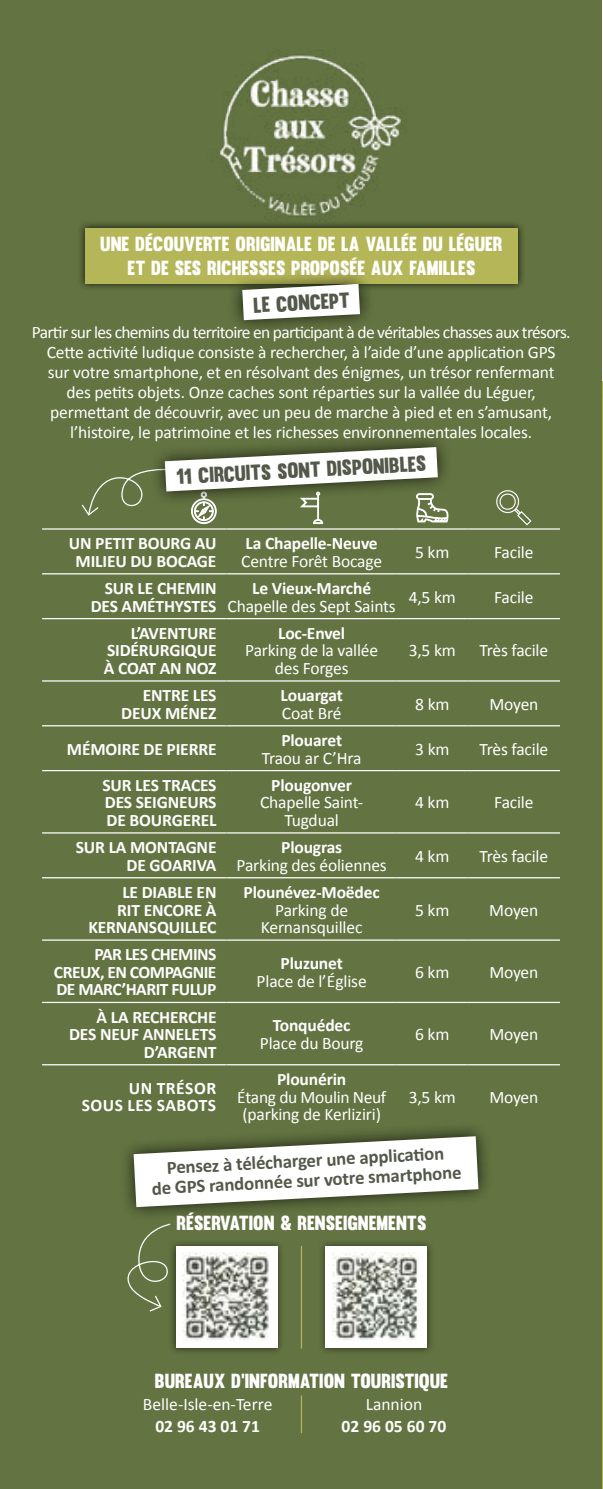
<style>
.page{position:relative;width:603px;height:1489px;background:#fff}
.page>*{position:absolute;margin:0;border:0;box-sizing:border-box;transform-origin:0 0}
.t1{font:21.25px "Muro";color:#53584a}
.t2{font:20px/24px "Muro";color:#fff;text-align:center}
.t3{font:700 18.75px/20px "Calibri";color:#53584a;text-align:center}
.t4{font:17.5px/20px "Calibri";letter-spacing:-.01em;color:#fff;text-align:center}
.t5{font:700 17.5px/17.5px "Calibri";letter-spacing:-.01em;color:#fff;text-align:right}
.t6{font:700 17.5px/17.5px "Calibri";letter-spacing:.03em;color:#fff;text-align:right}
</style>
<div class="page">
<div style="left:0;top:0;width:602px;height:1488px;background:#637341"></div>
<hr style="left:602px;top:0;width:1px;height:1488px;background:#b5b657">
<hr style="left:301px;top:1395px;width:1px;height:37px;background:#b5b657">
<hr style="left:42px;top:528px;width:184px;height:1px;background:#fff">
<hr style="left:226px;top:528px;width:170px;height:1px;background:#fff">
<hr style="left:396px;top:528px;width:71px;height:1px;background:#fff">
<hr style="left:467px;top:528px;width:92px;height:1px;background:#fff">
<hr style="left:42px;top:573px;width:184px;height:1px;background:#fff">
<hr style="left:226px;top:573px;width:170px;height:1px;background:#fff">
<hr style="left:396px;top:573px;width:71px;height:1px;background:#fff">
<hr style="left:467px;top:573px;width:92px;height:1px;background:#fff">
<hr style="left:42px;top:618px;width:184px;height:1px;background:#fff">
<hr style="left:226px;top:618px;width:170px;height:1px;background:#fff">
<hr style="left:396px;top:618px;width:71px;height:1px;background:#fff">
<hr style="left:467px;top:618px;width:92px;height:1px;background:#fff">
<hr style="left:42px;top:680px;width:184px;height:1px;background:#fff">
<hr style="left:226px;top:680px;width:170px;height:1px;background:#fff">
<hr style="left:396px;top:680px;width:71px;height:1px;background:#fff">
<hr style="left:467px;top:680px;width:92px;height:1px;background:#fff">
<hr style="left:42px;top:725px;width:184px;height:1px;background:#fff">
<hr style="left:226px;top:725px;width:170px;height:1px;background:#fff">
<hr style="left:396px;top:725px;width:71px;height:1px;background:#fff">
<hr style="left:467px;top:725px;width:92px;height:1px;background:#fff">
<hr style="left:42px;top:770px;width:184px;height:1px;background:#fff">
<hr style="left:226px;top:770px;width:170px;height:1px;background:#fff">
<hr style="left:396px;top:770px;width:71px;height:1px;background:#fff">
<hr style="left:467px;top:770px;width:92px;height:1px;background:#fff">
<hr style="left:42px;top:832px;width:184px;height:1px;background:#fff">
<hr style="left:226px;top:832px;width:170px;height:1px;background:#fff">
<hr style="left:396px;top:832px;width:71px;height:1px;background:#fff">
<hr style="left:467px;top:832px;width:92px;height:1px;background:#fff">
<hr style="left:42px;top:877px;width:184px;height:1px;background:#fff">
<hr style="left:226px;top:877px;width:170px;height:1px;background:#fff">
<hr style="left:396px;top:877px;width:71px;height:1px;background:#fff">
<hr style="left:467px;top:877px;width:92px;height:1px;background:#fff">
<hr style="left:42px;top:939px;width:184px;height:1px;background:#fff">
<hr style="left:226px;top:939px;width:170px;height:1px;background:#fff">
<hr style="left:396px;top:939px;width:71px;height:1px;background:#fff">
<hr style="left:467px;top:939px;width:92px;height:1px;background:#fff">
<hr style="left:42px;top:1001px;width:184px;height:2px;background:#fff">
<hr style="left:226px;top:1001px;width:170px;height:2px;background:#fff">
<hr style="left:396px;top:1001px;width:71px;height:2px;background:#fff">
<hr style="left:467px;top:1001px;width:92px;height:2px;background:#fff">
<hr style="left:42px;top:1064px;width:184px;height:1px;background:#fff">
<hr style="left:226px;top:1064px;width:170px;height:1px;background:#fff">
<hr style="left:396px;top:1064px;width:71px;height:1px;background:#fff">
<hr style="left:467px;top:1064px;width:92px;height:1px;background:#fff">
<svg style="left:496px;top:490px;width:35px;height:35px"></svg>
<div style="left:77px;top:220px;width:448px;height:71px;background:#000;opacity:.75"></div>
<div style="left:85px;top:228px;width:432px;height:55px;background:#b5b657"></div>
<div style="left:227px;top:269px;width:148px;height:65px;background:#000;opacity:.75"></div>
<svg style="left:242px;top:284px;width:118px;height:36px;background:#dddfda"></svg>
<div style="left:119px;top:1121px;width:374px;height:100px;background:#000;opacity:.75"></div>
<svg style="left:133px;top:1136px;width:345px;height:70px;background:#d3d6cc"></svg>
<div style="left:317px;top:1238px;width:117px;height:117px;background:#000;opacity:.6"></div>
<div style="left:325px;top:1246px;width:101px;height:101px;background:#fff"></div>
<img style="left:332px;top:1252px;width:86px;height:88px">
<div style="left:168px;top:1238px;width:117px;height:117px;background:#000;opacity:.6"></div>
<div style="left:176px;top:1246px;width:101px;height:101px;background:#fff"></div>
<img style="left:182px;top:1252px;width:87px;height:89px">
<hr style="left:301px;top:1245px;width:1px;height:103px;background:#b5b657">
<svg style="left:127px;top:1223px;width:45px;height:89px"></svg>
<div style="left:150px;top:432px;width:302px;height:74px;background:#000;opacity:.75"></div>
<svg style="left:81px;top:447px;width:368px;height:78px"></svg>
<svg style="left:602px;top:266px;width:1px;height:115px"></svg>
<img style="left:207px;top:55px;width:206px;height:173px">
<p class="t2" style="left:100px;top:232px;width:403px">UNE DÉCOUVERTE ORIGINALE DE LA VALLÉE DU LÉGUER<br>ET DE SES RICHESSES PROPOSÉE AUX FAMILLES</p>
<p class="t1" style="left:253px;top:292px;width:98px;rotate:-3deg">LE CONCEPT</p>
<p class="t4" style="left:32px;top:322px;width:540px">Partir sur les chemins du territoire en participant à de véritables chasses aux trésors.<br>Cette activité ludique consiste à rechercher, à l’aide d’une application GPS<br>sur votre smartphone, et en résolvant des énigmes, un trésor renfermant<br>des petits objets. Onze caches sont réparties sur la vallée du Léguer, permettant de découvrir, avec un peu de marche à pied et en s’amusant, l’histoire, le patrimoine et les richesses environnementales locales.</p>
<p class="t1" style="left:176px;top:463px;width:251px;rotate:-3deg">11 CIRCUITS SONT DISPONIBLES</p>
<p class="t5" style="left:69px;top:534px;width:149px;text-align:center">UN PETIT BOURG AU<br>MILIEU DU BOCAGE</p>
<p class="t5" style="left:245px;top:534px;width:134px">La Chapelle-Neuve</p>
<p class="t4" style="left:241px;top:551px;width:142px">Centre Forêt Bocage</p>
<p class="t5" style="left:91px;top:579px;width:127px">SUR LE CHEMIN<br>DES AMÉTHYSTES</p>
<p class="t5" style="left:252px;top:579px;width:120px">Le Vieux-Marché</p>
<p class="t4" style="left:227px;top:595px;width:169px">Chapelle des Sept Saints</p>
<p class="t4" style="left:415px;top:542px;width:36px">5 km</p>
<p class="t4" style="left:494px;top:542px;width:41px">Facile</p>
<p class="t4" style="left:408px;top:587px;width:49px">4,5 km</p>
<p class="t4" style="left:494px;top:587px;width:41px">Facile</p>
<p class="t5" style="left:104px;top:623px;width:114px;text-align:justify;text-indent:27px">L’AVENTURE SIDÉRURGIQUE À COAT AN NOZ</p>
<p class="t5" style="left:278px;top:623px;width:68px">Loc-Envel</p>
<p class="t4" style="left:245px;top:642px;width:134px;line-height:17.5px">Parking de la vallée des Forges</p>
<p class="t4" style="left:408px;top:640px;width:49px">3,5 km</p>
<p class="t4" style="left:479px;top:640px;width:70px">Très facile</p>
<p class="t5" style="left:121px;top:686px;width:97px">ENTRE LES<br>DEUX MÉNEZ</p>
<p class="t5" style="left:280px;top:686px;width:64px">Louargat</p>
<p class="t4" style="left:282px;top:703px;width:61px">Coat Bré</p>
<p class="t5" style="left:67px;top:739px;width:151px">MÉMOIRE DE PIERRE</p>
<p class="t5" style="left:281px;top:730px;width:62px">Plouaret</p>
<p class="t4" style="left:262px;top:747px;width:101px">Traou ar C’Hra</p>
<p class="t4" style="left:415px;top:694px;width:36px">8 km</p>
<p class="t4" style="left:489px;top:694px;width:50px">Moyen</p>
<p class="t4" style="left:415px;top:739px;width:36px">3 km</p>
<p class="t4" style="left:479px;top:739px;width:70px">Très facile</p>
<p class="t5" style="left:102px;top:775px;width:116px;text-align:justify">SUR LES TRACES DES SEIGNEURS DE BOURGEREL</p>
<p class="t5" style="left:271px;top:775px;width:82px">Plougonver</p>
<p class="t4" style="left:260px;top:793px;width:105px;line-height:17.5px">Chapelle Saint-<br>Tugdual</p>
<p class="t4" style="left:415px;top:792px;width:36px">4 km</p>
<p class="t4" style="left:494px;top:792px;width:41px">Facile</p>
<p class="t5" style="left:76px;top:838px;width:142px">SUR LA MONTAGNE<br>DE GOARIVA</p>
<p class="t5" style="left:281px;top:838px;width:62px">Plougras</p>
<p class="t4" style="left:236px;top:854px;width:152px">Parking des éoliennes</p>
<p class="t4" style="left:415px;top:846px;width:36px">4 km</p>
<p class="t4" style="left:479px;top:846px;width:70px">Très facile</p>
<p class="t5" style="left:88px;top:882px;width:130px">LE DIABLE EN<br>RIT ENCORE À<br>KERNANSQUILLEC</p>
<p class="t5" style="left:243px;top:882px;width:138px">Plounévez-Moëdec</p>
<p class="t4" style="left:261px;top:901px;width:103px;line-height:17.5px">Parking de<br>Kernansquillec</p>
<p class="t4" style="left:415px;top:899px;width:36px">5 km</p>
<p class="t4" style="left:489px;top:899px;width:50px">Moyen</p>
<p class="t5" style="left:54px;top:945px;width:164px;text-align:justify;text-indent:41px">PAR LES CHEMINS CREUX, EN COMPAGNIE DE MARC’HARIT FULUP</p>
<p class="t5" style="left:280px;top:953px;width:64px">Pluzunet</p>
<p class="t4" style="left:256px;top:970px;width:111px">Place de l’Église</p>
<p class="t5" style="left:69px;top:1007px;width:149px">À LA RECHERCHE<br>DES NEUF ANNELETS<br>D’ARGENT</p>
<p class="t5" style="left:273px;top:1016px;width:79px">Tonquédec</p>
<p class="t4" style="left:260px;top:1033px;width:105px">Place du Bourg</p>
<p class="t4" style="left:415px;top:962px;width:36px">6 km</p>
<p class="t4" style="left:489px;top:962px;width:50px">Moyen</p>
<p class="t4" style="left:415px;top:1024px;width:36px">6 km</p>
<p class="t4" style="left:489px;top:1024px;width:50px">Moyen</p>
<p class="t6" style="left:82px;top:1078px;width:136px">UN TRÉSOR<br>SOUS LES SABOTS</p>
<p class="t5" style="left:277px;top:1069px;width:71px">Plounérin</p>
<p class="t4" style="left:237px;top:1087px;width:150px;line-height:17.5px;text-align:left">Étang du Moulin Neuf (parking de Kerliziri)</p>
<p class="t4" style="left:408px;top:1086px;width:49px">3,5 km</p>
<p class="t4" style="left:489px;top:1086px;width:50px">Moyen</p>
<p class="t3" style="left:150px;top:1157px;width:311px;rotate:-3deg">Pensez à télécharger une applicati on<br>de GPS randonnée sur votre smartphone</p>
<p class="t2" style="left:176px;top:1210px;width:251px">RÉSERVATION &amp; RENSEIGNEMENTS</p>
<p class="t2" style="left:155px;top:1368px;width:294px">BUREAUX D’INFORMATION TOURISTIQUE</p>
<p class="t4" style="left:143px;top:1394px;width:131px">Belle-Isle-en-Terre</p>
<p class="t5" style="left:155px;top:1416px;width:106px">02 96 43 01 71</p>
<p class="t4" style="left:365px;top:1394px;width:58px">Lannion</p>
<p class="t5" style="left:341px;top:1416px;width:106px">02 96 05 60 70</p>
</div>
